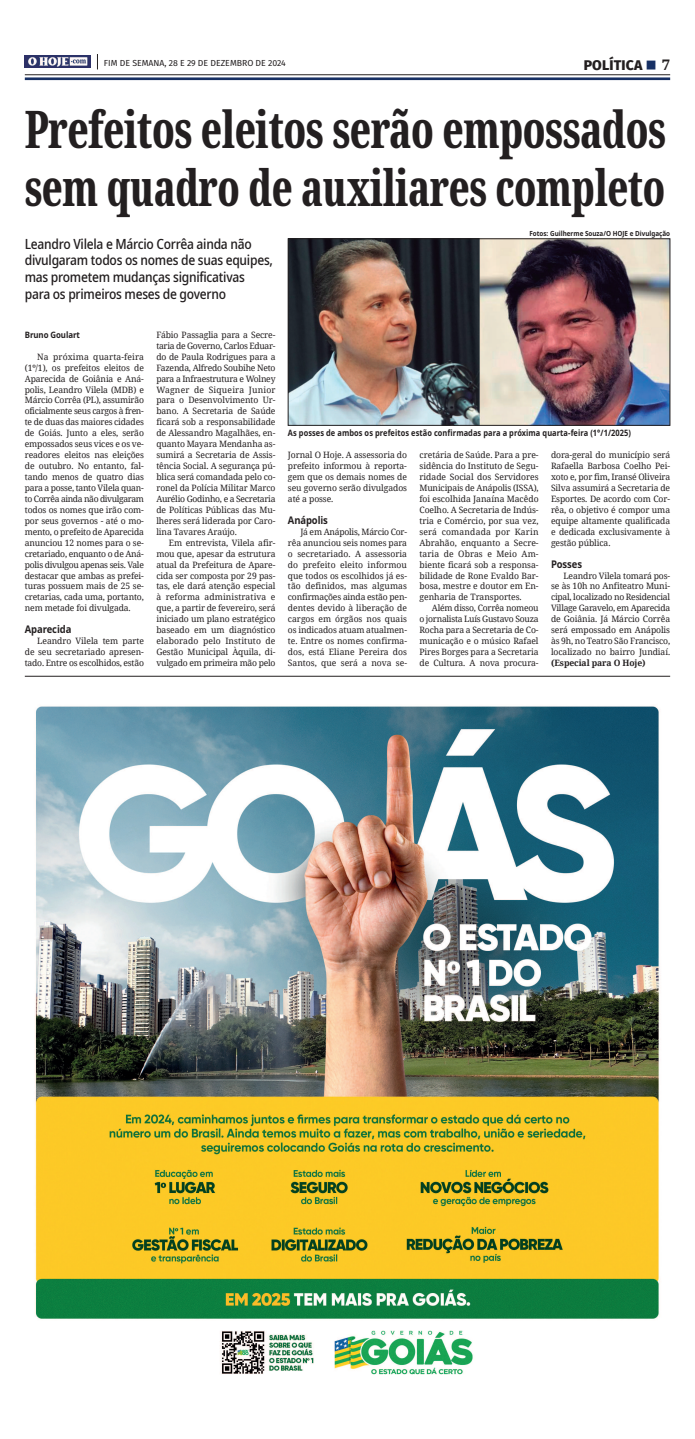
<style>
.page{position:relative;width:695px;height:1439px;background:#fff}
.page>*{position:absolute;margin:0;border:0;box-sizing:border-box;transform-origin:0 0}
.t1{font:800 extra-condensed 51.62px "Noto Serif";letter-spacing:-.01em;color:#231f20;scale:.85 1}
.t2{font:800 extra-condensed 50.75px "Noto Serif";letter-spacing:-.01em;color:#231f20;scale:.85 1}
.t3{font:500 semi-condensed 14px/16.6px "Noto Sans";letter-spacing:-.02em;color:#231f20;scale:.95 1}
.t4{font:800 14px "Fira Sans";letter-spacing:.01em;color:#231f20}
.t5{font:700 10.5px "Noto Sans";letter-spacing:-.01em;color:#231f20;scale:.9 1}
.t6{font:8.75px/10.9px "Noto Serif";letter-spacing:-.01em;color:#231f20;text-align:justify}
.t7{font:700 8.75px "Noto Sans";letter-spacing:.01em;color:#231f20;scale:.85 1}
.t8{font:8.75px "Fira Sans";color:#231f20}
.t9{font:700 8.75px "Noto Serif";letter-spacing:-.01em;color:#231f20}
.t10{font:700 8.75px "Noto Sans";letter-spacing:-.01em;color:#231f20;scale:.9 1}
.t11{font:700 7px "Noto Sans";color:#231f20;scale:.9 1}
.s1{color:#173064}
.s2{font-family:"Noto Serif";font-weight:900;font-size:14.88px}
</style>
<div class="page">
<hr style="left:25px;top:77px;width:645px;height:3px;background:#173064">
<hr style="left:25px;top:75px;width:645px;height:1px;background:#231f20">
<svg style="left:97px;top:54px;width:1px;height:15px"></svg>
<img style="left:25px;top:56px;width:66px;height:12px">
<img style="left:290px;top:240px;width:378px;height:183px">
<div style="left:288px;top:238px;width:382px;height:187px;border:1px solid #231f20"></div>
<hr style="left:25px;top:676px;width:645px;height:1px;background:#231f20">
<img style="left:35px;top:706px;width:625px;height:669px">
<p class="t8" style="left:104px;top:59px;width:183px">FIM DE SEMANA, 28 E 29 DE DEZEMBRO DE 2024</p>
<h3 class="t4" style="left:583px;top:59px;width:88px">POLÍTICA <span class="s1">■</span> <span class="s2">7</span></h3>
<h1 class="t1" style="left:25px;top:92px;width:755px">Prefeitos eleitos serão empossados</h1>
<h2 class="t2" style="left:25px;top:152px;width:754px">sem quadro de auxiliares completo</h2>
<p class="t11" style="left:529px;top:229px;width:158px">Fotos: Guilherme Souza/O HOJE e Divulgação</p>
<h3 class="t3" style="left:25px;top:235px;width:263px">Leandro Vilela e Márcio Corrêa ainda não divulgaram todos os nomes de suas equipes, mas prometem mudanças significativas para os primeiros meses de governo</h3>
<p class="t10" style="left:25px;top:328px;width:63px">Bruno Goulart</p>
<p class="t6" style="left:25px;top:351px;width:121px;text-indent:12px">Na próxima quarta-feira (1º/1), os prefeitos eleitos de Aparecida de Goiânia e Aná&shy;polis, Leandro Vilela (MDB) e Márcio Corrêa (PL), assumirão oficialmente seus cargos à fren&shy;te de duas das maiores cidades de Goiás. Junto a eles, serão empossados seus vices e os ve&shy;readores eleitos nas eleições de outubro. No entanto, fal&shy;tando menos de quatro dias para a posse, tanto Vilela quan&shy;to Corrêa ainda não divulgaram todos os nomes que irão com&shy;por seus governos - até o mo&shy;mento, o prefeito de Aparecida anunciou 12 nomes para o se&shy;cretariado, enquanto o de Aná&shy;polis divulgou apenas seis. Vale destacar que ambas as prefei&shy;turas possuem mais de 25 se&shy;cretarias, cada uma, portanto, nem metade foi divulgada.</p>
<p class="t5" style="left:25px;top:622px;width:53px">Aparecida</p>
<p class="t6" style="left:25px;top:635px;width:121px;text-indent:12px">Leandro Vilela tem parte de seu secretariado apresen&shy;tado. Entre os escolhidos, estão</p>
<p class="t6" style="left:156px;top:329px;width:121px">Fábio Passaglia para a Secre&shy;taria de Governo, Carlos Eduar&shy;do de Paula Rodrigues para a Fazenda, Alfredo Soubihe Neto para a Infraestrutura e Wolney Wagner de Siqueira Junior para o Desenvolvimento Ur&shy;bano. A Secretaria de Saúde ficará sob a responsabilidade de Alessandro Magalhães, en&shy;quanto Mayara Mendanha as&shy;sumirá a Secretaria de Assis&shy;tência Social. A segurança pú&shy;blica será comandada pelo co&shy;ronel da Polícia Militar Marco Aurélio Godinho, e a Secretaria de Políticas Públicas das Mu&shy;lheres será liderada por Caro&shy;lina Tavares Araújo.</p>
<p class="t6" style="left:156px;top:537px;width:121px;text-indent:12px">Em entrevista, Vilela afir&shy;mou que, apesar da estrutura atual da Prefeitura de Apare&shy;cida ser composta por 29 pas&shy;tas, ele dará atenção especial à reforma administrativa e que, a partir de fevereiro, será iniciado um plano estratégico baseado em um diagnóstico elaborado pelo Instituto de Gestão Municipal Àquila, di&shy;vulgado em primeira mão pelo</p>
<p class="t7" style="left:288px;top:427px;width:405px">As posses de ambos os prefeitos estão confirmadas para a próxima quarta-feira (1°/1/2025)</p>
<p class="t6" style="left:288px;top:449px;width:121px">Jornal O Hoje. A assessoria do prefeito informou à reporta&shy;gem que os demais nomes de seu governo serão divulgados até a posse.</p>
<p class="t5" style="left:288px;top:512px;width:46px">Anápolis</p>
<p class="t6" style="left:288px;top:526px;width:121px;text-indent:12px">Já em Anápolis, Márcio Cor&shy;rêa anunciou seis nomes para o secretariado. A assessoria do prefeito eleito informou que todos os escolhidos já es&shy;tão definidos, mas algumas confirmações ainda estão pen&shy;dentes devido à liberação de cargos em órgãos nos quais os indicados atuam atualmen&shy;te. Entre os nomes confirma&shy;dos, está Eliane Pereira dos Santos, que será a nova se-</p>
<p class="t6" style="left:419px;top:449px;width:121px">cretária de Saúde. Para a pre&shy;sidência do Instituto de Segu&shy;ridade Social dos Servidores Municipais de Anápolis (ISSA), foi escolhida Janaína Macêdo Coelho. A Secretaria de Indús&shy;tria e Comércio, por sua vez, será comandada por Karin Abrahão, enquanto a Secre&shy;taria de Obras e Meio Am&shy;biente ficará sob a responsa&shy;bilidade de Rone Evaldo Bar&shy;bosa, mestre e doutor em En&shy;genharia de Transportes.</p>
<p class="t6" style="left:419px;top:602px;width:121px;text-indent:12px">Além disso, Corrêa nomeou o jornalista Luís Gustavo Souza Rocha para a Secretaria de Co&shy;municação e o músico Rafael Pires Borges para a Secretaria de Cultura. A nova procura-</p>
<p class="t6" style="left:551px;top:449px;width:121px">dora-geral do município será Rafaella Barbosa Coelho Pei&shy;xoto e, por fim, Iransé Oliveira Silva assumirá a Secretaria de Esportes. De acordo com Cor&shy;rêa, o objetivo é compor uma equipe altamente qualificada e dedicada exclusivamente à gestão pública.</p>
<p class="t5" style="left:551px;top:556px;width:36px">Posses</p>
<p class="t6" style="left:551px;top:570px;width:121px;text-indent:12px">Leandro Vilela tomará pos&shy;se às 10h no Anfiteatro Muni&shy;cipal, localizado no Residencial Village Garavelo, em Aparecida de Goiânia. Já Márcio Corrêa será empossado em Anápolis às 9h, no Teatro São Francisco, localizado no bairro Jundiaí.</p>
<p class="t9" style="left:551px;top:657px;width:96px">(Especial para O Hoje)</p>
</div>
